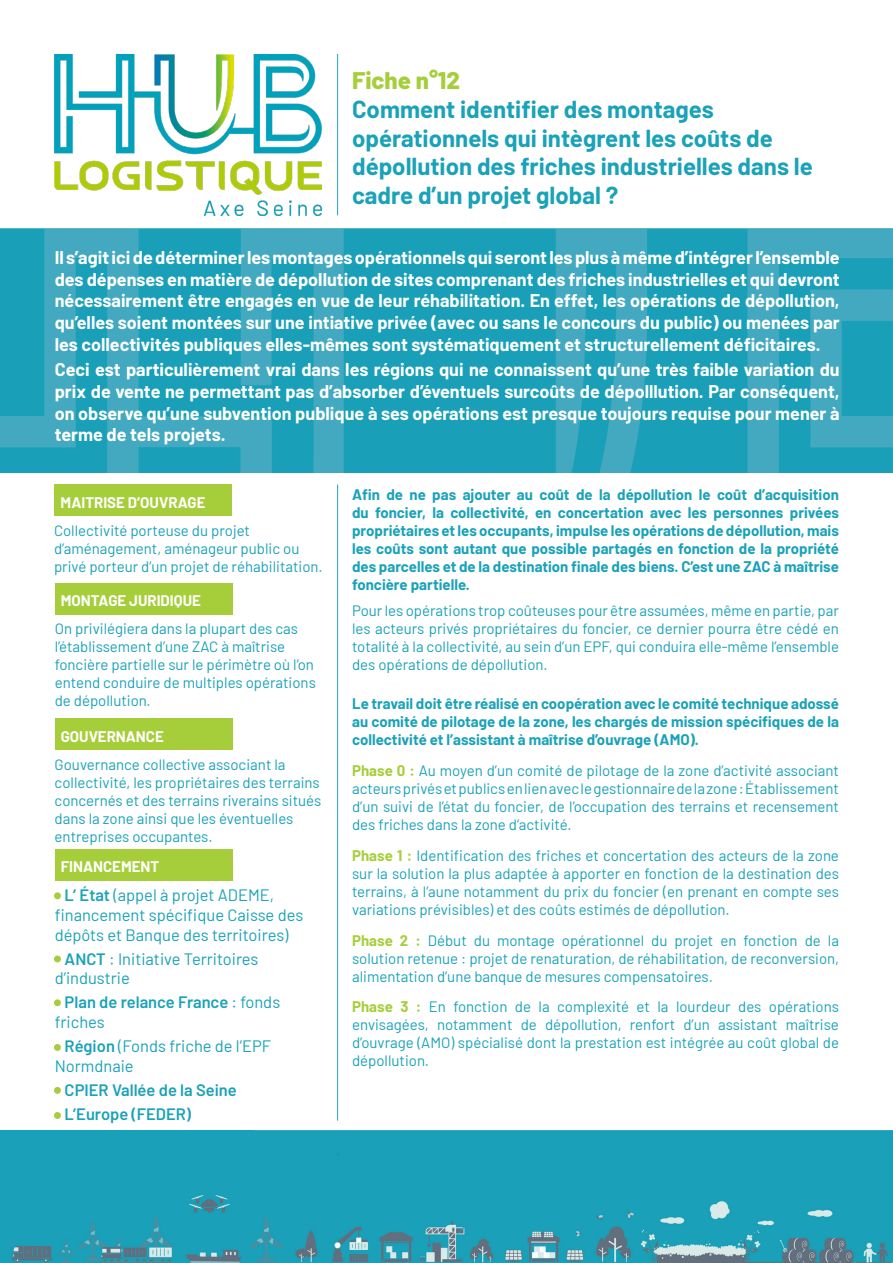
<style>
.page{position:relative;width:893px;height:1263px;background:#fff}
.page>*{position:absolute;margin:0;border:0;box-sizing:border-box;transform-origin:0 0}
.t1{font:700 24px/28.8px "Barlow";color:#1aa2b8}
.t2{font:800 24px "Barlow";color:#a6ce3b}
.Style_de_paragraphe{font:700 18px/21.6px "Barlow";color:#fff;text-align:justify}
.t3{font:16.5px/19.8px "Barlow";color:#1aa2b8}
.t4{font:600 16.5px/19.8px "Barlow";color:#1aa2b8}
.t5{font:15px/18px "Barlow";color:#1aa2b8;text-align:justify}
.t6{font:700 15px/18px "Barlow";color:#1aa2b8;text-align:justify}
.t7{font:700 15px "Barlow";color:#fff}
.s1{font-weight:600}
.s2{font-weight:400}
.s3{font-weight:700;color:#a6ce3b}
</style>
<div class="page">
<img style="left:54px;top:54px;width:267px;height:161px">
<hr style="left:337px;top:54px;width:1px;height:161px;background:#17a7bc">
<img style="left:0;top:228px;width:893px;height:244px">
<img style="left:0;top:1130px;width:893px;height:133px">
<hr style="left:337px;top:485px;width:1px;height:636px;background:#17a7bc">
<div style="left:55px;top:485px;width:177px;height:31px;background:#a6ce3b"></div>
<div style="left:54px;top:892px;width:7px;height:7px;background:#a5cd3c;border-radius:50%"></div>
<div style="left:55px;top:583px;width:177px;height:31px;background:#a6ce3b"></div>
<div style="left:55px;top:718px;width:177px;height:32px;background:#a6ce3b"></div>
<div style="left:55px;top:849px;width:177px;height:31px;background:#a6ce3b"></div>
<div style="left:54px;top:955px;width:7px;height:7px;background:#a5cd3c;border-radius:50%"></div>
<div style="left:54px;top:999px;width:7px;height:7px;background:#a5cd3c;border-radius:50%"></div>
<div style="left:54px;top:1044px;width:7px;height:7px;background:#a5cd3c;border-radius:50%"></div>
<div style="left:54px;top:1087px;width:7px;height:7px;background:#a5cd3c;border-radius:50%"></div>
<div style="left:54px;top:1112px;width:7px;height:7px;background:#a5cd3c;border-radius:50%"></div>
<p class="t2" style="left:352px;top:62px;width:110px">Fiche n°12</p>
<p class="t1" style="left:352px;top:93px;width:462px">Comment identifier des montages opérationnels qui intègrent les coûts de dépollution des friches industrielles dans le cadre d’un projet global ?</p>
<p class="Style_de_paragraphe" style="left:55px;top:246px;width:786px">Il s’agit ici de déterminer les montages opérationnels qui seront les plus à même d’intégrer l’ensemble des dépenses en matière de dépollution de sites comprenant des friches industrielles et qui devront nécessairement être engagés en vue de leur réhabilitation. En effet, les opérations de dépollution, qu’elles soient montées sur une intiative privée (avec ou sans le concours du public) ou menées par les collectivités publiques elles-mêmes sont systématiquement et structurellement déficitaires.</p>
<p class="Style_de_paragraphe" style="left:55px;top:358px;width:786px">Ceci est particulièrement vrai dans les régions qui ne connaissent qu’une très faible variation du prix de vente ne permettant pas d’absorber d’éventuels surcoûts de dépolllution. Par conséquent, on observe qu’une subvention publique à ses opérations est presque toujours requise pour mener à terme de tels projets.</p>
<p class="t7" style="left:61px;top:491px;width:146px">MAITRISE D’OUVRAGE</p>
<p class="t5" style="left:54px;top:520px;width:270px;text-align:left">Collectivité porteuse du projet d’aménagement, aménageur public ou privé porteur d’un projet de réhabilitation.</p>
<p class="t7" style="left:61px;top:590px;width:142px">MONTAGE JURIDIQUE</p>
<p class="t5" style="left:55px;top:618px;width:263px;text-align:left">On privilégiera dans la plupart des cas l’établissement d’une ZAC à maîtrise foncière partielle sur le périmètre où l’on entend conduire de multiples opérations de dépollution.</p>
<p class="t7" style="left:61px;top:725px;width:105px">GOUVERNANCE</p>
<p class="t5" style="left:55px;top:754px;width:268px;text-align:left">Gouvernance collective associant la collectivité, les propriétaires des terrains concernés et des terrains riverains situés dans la zone ainsi que les éventuelles entreprises occupantes.</p>
<p class="t7" style="left:61px;top:855px;width:100px">FINANCEMENT</p>
<p class="t3" style="left:55px;top:884px;width:250px;text-indent:10px"><span class="s1">L’ État</span> (appel à projet ADEME, financement spécifique Caisse des dépôts et Banque des territoires)</p>
<p class="t3" style="left:55px;top:947px;width:205px;text-indent:10px"><span class="s1">ANCT</span> : Initiative Territoires d’industrie</p>
<p class="t4" style="left:55px;top:991px;width:227px;text-indent:10px">Plan de relance France <span class="s2">: fonds friches</span></p>
<p class="t3" style="left:55px;top:1035px;width:218px;text-indent:10px"><span class="s1">Région</span> (Fonds friche de l’EPF<br>Normdnaie</p>
<p class="t4" style="left:65px;top:1079px;width:174px">CPIER Vallée de la Seine</p>
<p class="t4" style="left:65px;top:1103px;width:128px">L’Europe (FEDER)</p>
<p class="t6" style="left:352px;top:484px;width:488px">Afin de ne pas ajouter au coût de la dépollution le coût d’acquisition du foncier, la collectivité, en concertation avec les personnes privées propriétaires et les occupants, impulse les opérations de dépollution, mais les coûts sont autant que possible partagés en fonction de la propriété des parcelles et de la destination finale des biens. C’est une ZAC à maîtrise foncière partielle.</p>
<p class="t5" style="left:352px;top:600px;width:488px">Pour les opérations trop coûteuses pour être assumées, même en partie, par les acteurs privés propriétaires du foncier, ce dernier pourra être cédé en totalité à la collectivité, au sein d’un EPF, qui conduira elle-même l’ensemble des opérations de dépollution.</p>
<p class="t6" style="left:352px;top:694px;width:488px">Le travail doit être réalisé en coopération avec le comité technique adossé au comité de pilotage de la zone, les chargés de mission spécifiques de la collectivité et l’assistant à maîtrise d’ouvrage (AMO).</p>
<p class="t5" style="left:352px;top:760px;width:488px"><span class="s3">Phase 0 :</span> Au moyen d’un comité de pilotage de la zone d’activité associant acteurs privés et publics en lien avec le gestionnaire de la zone : Établissement d’un suivi de l’état du foncier, de l’occupation des terrains et recensement des friches dans la zone d’activité.</p>
<p class="t5" style="left:352px;top:845px;width:488px"><span class="s3">Phase 1 :</span> Identification des friches et concertation des acteurs de la zone sur la solution la plus adaptée à apporter en fonction de la destination des terrains, à l’aune notamment du prix du foncier (en prenant en compte ses variations prévisibles) et des coûts estimés de dépollution.</p>
<p class="t5" style="left:352px;top:930px;width:488px"><span class="s3">Phase 2 :</span> Début du montage opérationnel du projet en fonction de la solution retenue : projet de renaturation, de réhabilitation, de reconversion, alimentation d’une banque de mesures compensatoires.</p>
<p class="t5" style="left:352px;top:997px;width:488px"><span class="s3">Phase 3 :</span> En fonction de la complexité et la lourdeur des opérations envisagées, notamment de dépollution, renfort d’un assistant maîtrise d’ouvrage (AMO) spécialisé dont la prestation est intégrée au coût global de dépollution.</p>
</div>
